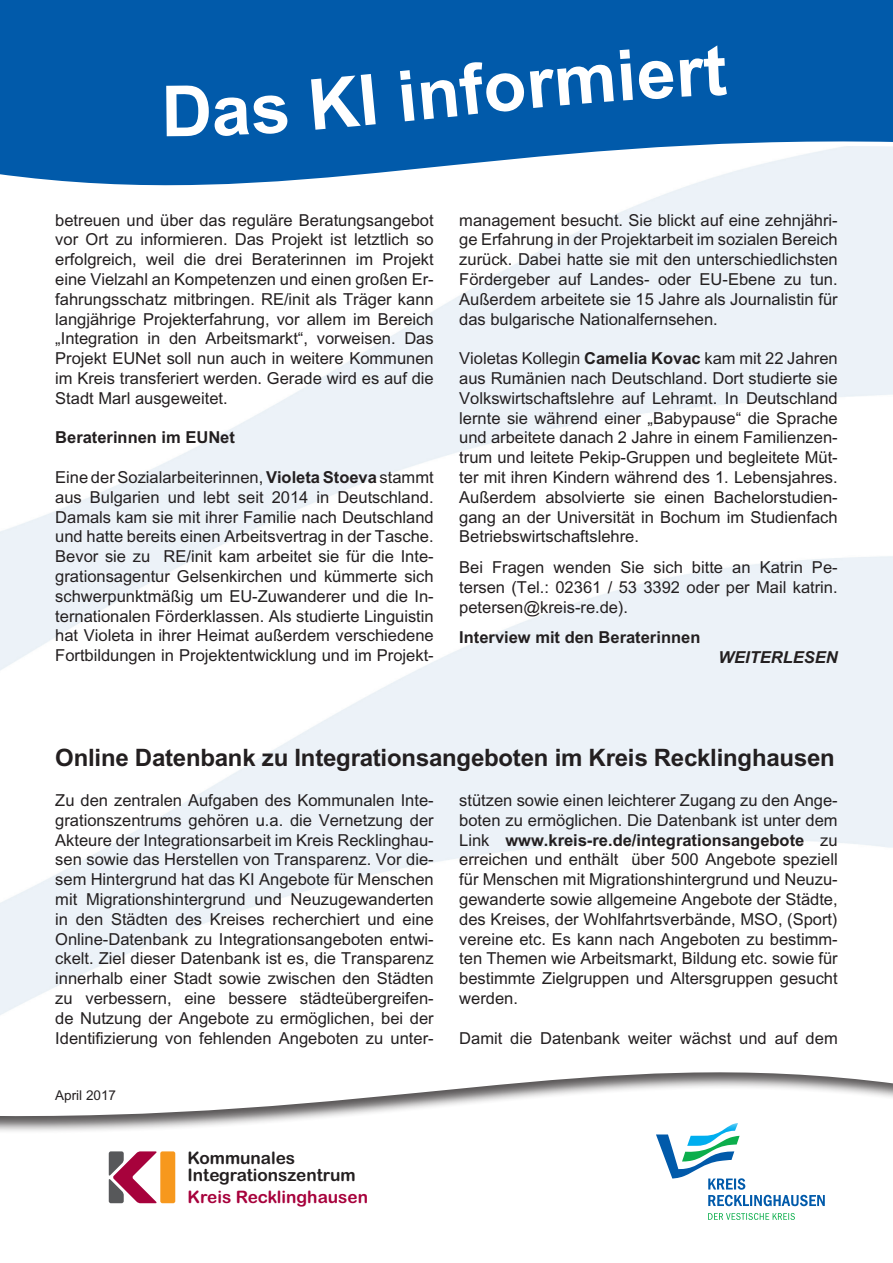
<style>
.page{position:relative;width:893px;height:1263px;background:#fff}
.page>*{position:absolute;margin:0;border:0;box-sizing:border-box;transform-origin:0 0}
.t1{font:700 70.5px "Arial";color:#fff}
.t2{font:700 24px "Arial";letter-spacing:-.01em;color:#231f20}
.t3{font:17.25px/16.8px "Arial Rounded MT Bold";color:#231f20}
.t4{font:17.25px "Arial Rounded MT Bold";color:#a7023c}
.t5{font:16.5px/19.8px "Arial";color:#231f20;text-align:justify}
.t6{font:700 16.5px "Arial";color:#231f20}
.t7{font:italic 700 16.5px "Arial";color:#231f20}
.t8{font:13.5px "Arial";color:#231f20}
.s1{font-weight:700}
</style>
<div class="page">
<div style="left:0;top:1070px;width:893px;height:193px;background:#231f20;opacity:.75"></div>
<div style="left:642px;top:1120px;width:207px;height:116px;background:#fff"></div>
<svg style="left:708px;top:1213px;width:87px;height:7px"></svg>
<svg style="left:656px;top:1123px;width:169px;height:83px"></svg>
<div style="left:160px;top:1151px;width:15px;height:52px;background:#f7981d;border-radius:2px"></div>
<svg style="left:109px;top:1151px;width:48px;height:52px"></svg>
<svg style="left:0;top:0;width:893px;height:217px"></svg>
<div style="left:166px;top:85px;width:122px;height:51px;background:#015aaa"></div>
<div style="left:311px;top:75px;width:50px;height:55px;background:#015aaa"></div>
<div style="left:530px;top:64px;width:84px;height:44px;background:#015aaa"></div>
<div style="left:620px;top:49px;width:54px;height:51px;background:#015aaa"></div>
<div style="left:680px;top:45px;width:47px;height:52px;background:#015aaa"></div>
<h1 class="t1" style="left:354px;top:60px;width:170px;rotate:-6deg">I info</h1>
<p class="t5" style="left:55px;top:210px;width:380px">betreuen und über das reguläre Beratungsangebot vor Ort zu informieren. Das Projekt ist letztlich so erfolgreich, weil die drei Beraterinnen im Projekt eine Vielzahl an Kompetenzen und einen großen Er&shy;fahrungsschatz mitbringen. RE/init als Träger kann langjährige Projekterfahrung, vor allem im Bereich „Integration in den Arbeitsmarkt“, vorweisen. Das Projekt EUNet soll nun auch in weitere Kommunen im Kreis transferiert werden. Gerade wird es auf die Stadt Marl ausgeweitet.</p>
<p class="t6" style="left:55px;top:428px;width:181px">Beraterinnen im EUNet</p>
<p class="t5" style="left:55px;top:467px;width:380px">Eine der Sozialarbeiterinnen, <span class="s1">Violeta Stoeva</span> stammt aus Bulgarien und lebt seit 2014 in Deutschland.<br>Damals kam sie mit ihrer Familie nach Deutschland und hatte bereits einen Arbeitsvertrag in der Tasche.<br>Bevor sie zu RE/init kam arbeitet sie für die Inte&shy;grationsagentur Gelsenkirchen und kümmerte sich schwerpunktmäßig um EU-Zuwanderer und die In&shy;ternationalen Förderklassen. Als studierte Linguistin hat Violeta in ihrer Heimat außerdem verschiedene Fortbildungen in Projektentwicklung und im Projekt-</p>
<p class="t5" style="left:459px;top:210px;width:380px">management besucht. Sie blickt auf eine zehnjähri&shy;ge Erfahrung in der Projektarbeit im sozialen Bereich zurück. Dabei hatte sie mit den unterschiedlichsten Fördergeber auf Landes- oder EU-Ebene zu tun.<br>Außerdem arbeitete sie 15 Jahre als Journalistin für das bulgarische Nationalfernsehen.</p>
<p class="t5" style="left:459px;top:348px;width:380px">Violetas Kollegin <span class="s1">Camelia Kovac</span> kam mit 22 Jahren aus Rumänien nach Deutschland. Dort studierte sie Volkswirtschaftslehre auf Lehramt. In Deutschland lernte sie während einer „Babypause“ die Sprache und arbeitete danach 2 Jahre in einem Familienzen&shy;trum und leitete Pekip-Gruppen und begleitete Müt&shy;ter mit ihren Kindern während des 1. Lebensjahres.<br>Außerdem absolvierte sie einen Bachelorstudien&shy;gang an der Universität in Bochum im Studienfach Betriebswirtschaftslehre.</p>
<p class="t5" style="left:459px;top:557px;width:380px">Bei Fragen wenden Sie sich bitte an Katrin Pe&shy;tersen (Tel.: 02361 / 53 3392 oder per Mail katrin. petersen@kreis-re.de).</p>
<p class="t6" style="left:459px;top:628px;width:243px">Interview mit den Beraterinnen</p>
<p class="t7" style="left:718px;top:647px;width:121px">WEITERLESEN</p>
<h2 class="t2" style="left:55px;top:744px;width:781px">Online Datenbank zu Integrationsangeboten im Kreis Recklinghausen</h2>
<p class="t5" style="left:55px;top:790px;width:380px">Zu den zentralen Aufgaben des Kommunalen Inte&shy;grationszentrums gehören u.a. die Vernetzung der Akteure der Integrationsarbeit im Kreis Recklinghau&shy;sen sowie das Herstellen von Transparenz. Vor die&shy;sem Hintergrund hat das KI Angebote für Menschen mit Migrationshintergrund und Neuzugewanderten in den Städten des Kreises recherchiert und eine Online-Datenbank zu Integrationsangeboten entwi&shy;ckelt. Ziel dieser Datenbank ist es, die Transparenz innerhalb einer Stadt sowie zwischen den Städten zu verbessern, eine bessere städteübergreifen&shy;de Nutzung der Angebote zu ermöglichen, bei der Identifizierung von fehlenden Angeboten zu unter-</p>
<p class="t8" style="left:55px;top:1088px;width:62px">April 2017</p>
<p class="t3" style="left:187px;top:1149px;width:170px">Kommunales<br>Integrationszentrum</p>
<p class="t4" style="left:187px;top:1187px;width:182px">Kreis Recklinghausen</p>
<p class="t5" style="left:459px;top:790px;width:380px">stützen sowie einen leichterer Zugang zu den Ange&shy;boten zu ermöglichen. Die Datenbank ist unter dem Link <span class="s1">www.kreis-re.de/integrationsangebote</span> zu erreichen und enthält über 500 Angebote speziell für Menschen mit Migrationshintergrund und Neuzu&shy;gewanderte sowie allgemeine Angebote der Städte, des Kreises, der Wohlfahrtsverbände, MSO, (Sport) vereine etc. Es kann nach Angeboten zu bestimm&shy;ten Themen wie Arbeitsmarkt, Bildung etc. sowie für bestimmte Zielgruppen und Altersgruppen gesucht werden.</p>
<p class="t5" style="left:459px;top:1028px;width:380px">Damit die Datenbank weiter wächst und auf dem</p>
</div>
